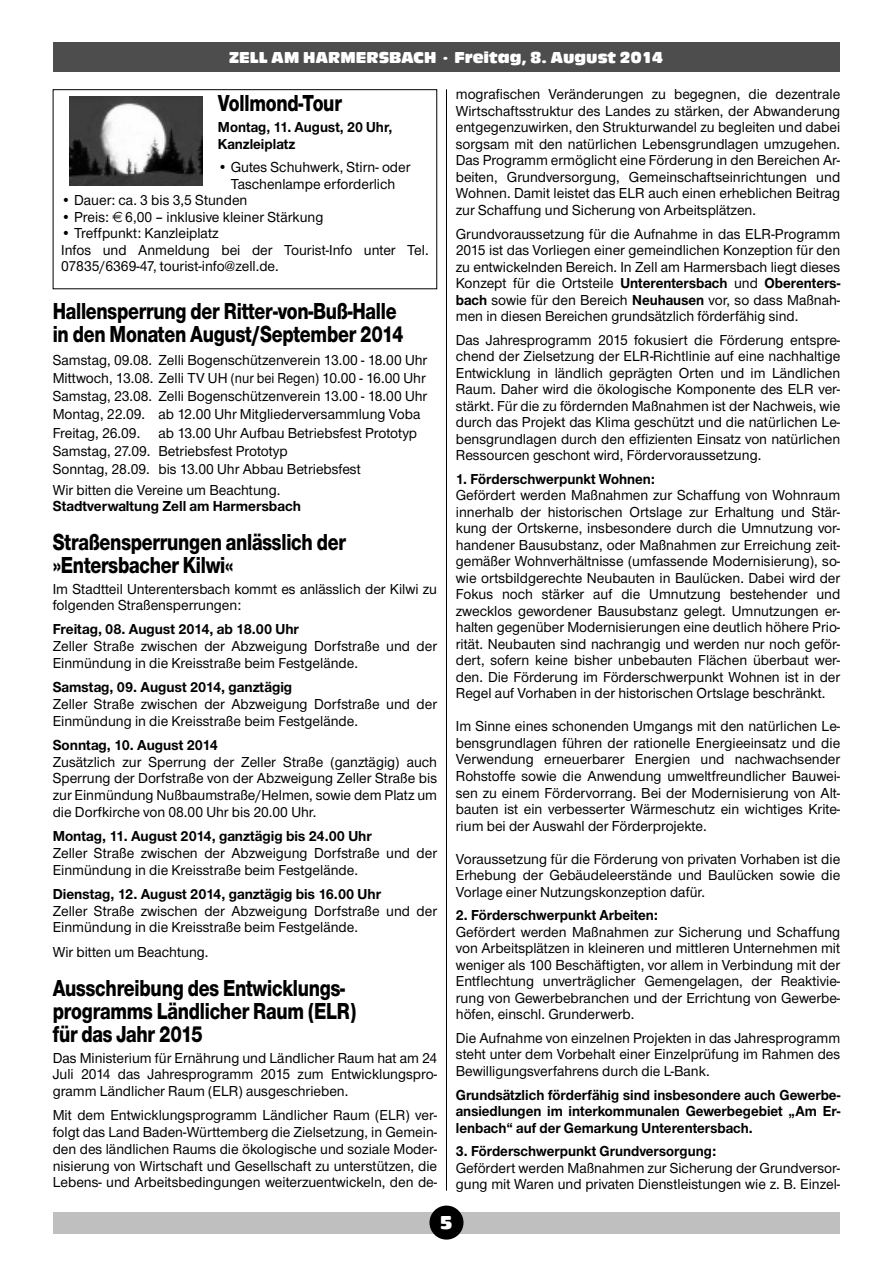
<style>
.page{position:relative;width:893px;height:1263px;background:#fff}
.page>*{position:absolute;margin:0;border:0;box-sizing:border-box;transform-origin:0 0}
.t1{font:800 24px/22.8px "Nimbus Sans Novus T";letter-spacing:-.01em;color:#000;scale:.8 1}
.t2{font:19.5px "Antique Olive T Compact Ro 1";color:#fff}
.t3{font:16.5px "Antique Olive T Compact Ro 1";color:#fff}
.t4{font:500 15px/16.5px "Nimbus Sans Novus T";color:#000;text-align:justify}
.t5{font:700 15px/16.5px "Nimbus Sans Novus T";color:#000;text-align:justify;scale:.95 1}
.t6{font:700 15px "Nimbus Sans Novus T";color:#000}
.s1{font-weight:700}
</style>
<div class="page">
<hr style="left:446px;top:89px;width:1px;height:1102px;background:#000">
<div style="left:53px;top:1212px;width:786px;height:21px;background:#bfbfbf"></div>
<div style="left:429px;top:1205px;width:34px;height:34px;background:#000;border-radius:50%"></div>
<div style="left:53px;top:43px;width:786px;height:29px;background:#4d4d4d"></div>
<img style="left:69px;top:97px;width:134px;height:88px">
<div style="left:53px;top:89px;width:384px;height:200px;border:1px solid #000"></div>
<p class="t3" style="left:229px;top:47px;width:435px">ZELL AM HARMERSBACH · Freitag, 8. August 2014</p>
<h1 class="t1" style="left:218px;top:92px;width:157px">Vollmond-Tour</h1>
<p class="t5" style="left:218px;top:119px;width:185px">Montag, 11. August, 20 Uhr,<br>Kanzleiplatz</p>
<p class="t4" style="left:218px;top:159px;width:194px;text-align:center">• Gutes Schuhwerk, Stirn- oder<br>Taschenlampe erforderlich</p>
<p class="t4" style="left:61px;top:192px;width:188px">• Dauer: ca. 3 bis 3,5 Stunden</p>
<p class="t4" style="left:61px;top:208px;width:264px">• Preis: 6,00 – inklusive kleiner Stärkung</p>
<p class="t4" style="left:61px;top:225px;width:369px;text-align:left">• Treffpunkt: Kanzleiplatz<br>Infos und Anmeldung bei der Tourist-Info unter Tel.<br>07835/6369-47, tourist-info@zell.de.</p>
<h1 class="t1" style="left:53px;top:300px;width:440px">Hallensperrung der Ritter-von-Buß-Halle in den Monaten August/September 2014</h1>
<p class="t4" style="left:53px;top:350px;width:376px;line-height:18.3px;text-align:left">Samstag, 09.08. Zelli Bogenschützenverein 13.00 - 18.00 Uhr Mittwoch, 13.08. Zelli TV UH (nur bei Regen) 10.00 - 16.00 Uhr Samstag, 23.08. Zelli Bogenschützenverein 13.00 - 18.00 Uhr Montag, 22.09. ab 12.00 Uhr Mitgliederversammlung Voba Freitag, 26.09. ab 13.00 Uhr Aufbau Betriebsfest Prototyp Samstag, 27.09. Betriebsfest Prototyp<br>Sonntag, 28.09. bis 13.00 Uhr Abbau Betriebsfest</p>
<p class="t4" style="left:53px;top:482px;width:229px">Wir bitten die Vereine um Beachtung.</p>
<p class="t6" style="left:53px;top:497px;width:250px">Stadtverwaltung Zell am Harmersbach</p>
<h1 class="t1" style="left:53px;top:530px;width:368px">Straßensperrungen anlässlich der »Entersbacher Kilwi«</h1>
<p class="t4" style="left:53px;top:580px;width:386px">Im Stadtteil Unterentersbach kommt es anlässlich der Kilwi zu folgenden Straßensperrungen:</p>
<p class="t6" style="left:53px;top:620px;width:248px">Freitag, 08. August 2014, ab 18.00 Uhr</p>
<p class="t4" style="left:53px;top:638px;width:386px">Zeller Straße zwischen der Abzweigung Dorfstraße und der<br>Einmündung in die Kreisstraße beim Festgelände.</p>
<p class="t6" style="left:53px;top:678px;width:241px">Samstag, 09. August 2014, ganztägig</p>
<p class="t4" style="left:53px;top:695px;width:386px">Zeller Straße zwischen der Abzweigung Dorfstraße und der<br>Einmündung in die Kreisstraße beim Festgelände.</p>
<p class="t6" style="left:53px;top:736px;width:167px">Sonntag, 10. August 2014</p>
<p class="t4" style="left:53px;top:753px;width:386px">Zusätzlich zur Sperrung der Zeller Straße (ganztägig) auch Sperrung der Dorfstraße von der Abzweigung Zeller Straße bis zur Einmündung Nußbaumstraße/Helmen, sowie dem Platz um die Dorfkirche von 08.00 Uhr bis 20.00 Uhr.</p>
<p class="t6" style="left:53px;top:827px;width:321px">Montag, 11. August 2014, ganztägig bis 24.00 Uhr</p>
<p class="t4" style="left:53px;top:844px;width:386px">Zeller Straße zwischen der Abzweigung Dorfstraße und der<br>Einmündung in die Kreisstraße beim Festgelände.</p>
<p class="t6" style="left:53px;top:885px;width:330px">Dienstag, 12. August 2014, ganztägig bis 16.00 Uhr</p>
<p class="t4" style="left:53px;top:902px;width:386px">Zeller Straße zwischen der Abzweigung Dorfstraße und der<br>Einmündung in die Kreisstraße beim Festgelände.</p>
<p class="t4" style="left:53px;top:943px;width:157px">Wir bitten um Beachtung.</p>
<h1 class="t1" style="left:53px;top:976px;width:381px">Ausschreibung des Entwicklungs&shy;programms Ländlicher Raum (ELR) für das Jahr 2015</h1>
<p class="t4" style="left:53px;top:1049px;width:386px">Das Ministerium für Ernährung und Ländlicher Raum hat am 24<br>Juli 2014 das Jahresprogramm 2015 zum Entwicklungspro&shy;gramm Ländlicher Raum (ELR) ausgeschrieben.</p>
<p class="t4" style="left:53px;top:1107px;width:386px">Mit dem Entwicklungsprogramm Ländlicher Raum (ELR) ver&shy;folgt das Land Baden-Württemberg die Zielsetzung, in Gemein&shy;den des ländlichen Raums die ökologische und soziale Moder&shy;nisierung von Wirtschaft und Gesellschaft zu unterstützen, die Lebens- und Arbeitsbedingungen weiterzuentwickeln, den de-</p>
<p class="t4" style="left:456px;top:86px;width:386px">mografischen Veränderungen zu begegnen, die dezentrale Wirtschaftsstruktur des Landes zu stärken, der Abwanderung entgegenzuwirken, den Strukturwandel zu begleiten und dabei sorgsam mit den natürlichen Lebensgrundlagen umzugehen.<br>Das Programm ermöglicht eine Förderung in den Bereichen Ar&shy;beiten, Grundversorgung, Gemeinschaftseinrichtungen und Wohnen. Damit leistet das ELR auch einen erheblichen Beitrag zur Schaffung und Sicherung von Arbeitsplätzen.</p>
<p class="t4" style="left:456px;top:225px;width:386px">Grundvoraussetzung für die Aufnahme in das ELR-Programm 2015 ist das Vorliegen einer gemeindlichen Konzeption für den zu entwickelnden Bereich. In Zell am Harmersbach liegt dieses Konzept für die Ortsteile <span class="s1">Unterentersbach</span> und <span class="s1">Oberenters&shy;bach</span> sowie für den Bereich <span class="s1">Neuhausen</span> vor, so dass Maßnah&shy;men in diesen Bereichen grundsätzlich förderfähig sind.</p>
<p class="t4" style="left:456px;top:331px;width:386px">Das Jahresprogramm 2015 fokusiert die Förderung entspre&shy;chend der Zielsetzung der ELR-Richtlinie auf eine nachhaltige Entwicklung in ländlich geprägten Orten und im Ländlichen Raum. Daher wird die ökologische Komponente des ELR ver&shy;stärkt. Für die zu fördernden Maßnahmen ist der Nachweis, wie durch das Projekt das Klima geschützt und die natürlichen Le&shy;bensgrundlagen durch den effizienten Einsatz von natürlichen Ressourcen geschont wird, Fördervoraussetzung.</p>
<p class="t5" style="left:456px;top:470px;width:211px">1. Förderschwerpunkt Wohnen:</p>
<p class="t4" style="left:456px;top:487px;width:386px">Gefördert werden Maßnahmen zur Schaffung von Wohnraum innerhalb der historischen Ortslage zur Erhaltung und Stär&shy;kung der Ortskerne, insbesondere durch die Umnutzung vor&shy;handener Bausubstanz, oder Maßnahmen zur Erreichung zeit&shy;gemäßer Wohnverhältnisse (umfassende Modernisierung), so&shy;wie ortsbildgerechte Neubauten in Baulücken. Dabei wird der Fokus noch stärker auf die Umnutzung bestehender und zwecklos gewordener Bausubstanz gelegt. Umnutzungen er&shy;halten gegenüber Modernisierungen eine deutlich höhere Prio&shy;rität. Neubauten sind nachrangig und werden nur noch geför&shy;dert, sofern keine bisher unbebauten Flächen überbaut wer&shy;den. Die Förderung im Förderschwerpunkt Wohnen ist in der Regel auf Vorhaben in der historischen Ortslage beschränkt.</p>
<p class="t4" style="left:456px;top:718px;width:386px">Im Sinne eines schonenden Umgangs mit den natürlichen Le&shy;bensgrundlagen führen der rationelle Energieeinsatz und die Verwendung erneuerbarer Energien und nachwachsender Rohstoffe sowie die Anwendung umweltfreundlicher Bauwei&shy;sen zu einem Fördervorrang. Bei der Modernisierung von Alt&shy;bauten ist ein verbesserter Wärmeschutz ein wichtiges Krite&shy;rium bei der Auswahl der Förderprojekte.</p>
<p class="t4" style="left:456px;top:850px;width:386px">Voraussetzung für die Förderung von privaten Vorhaben ist die Erhebung der Gebäudeleerstände und Baulücken sowie die Vorlage einer Nutzungskonzeption dafür.</p>
<p class="t5" style="left:456px;top:907px;width:214px">2. Förderschwerpunkt Arbeiten:</p>
<p class="t4" style="left:456px;top:923px;width:386px">Gefördert werden Maßnahmen zur Sicherung und Schaffung von Arbeitsplätzen in kleineren und mittleren Unternehmen mit weniger als 100 Beschäftigten, vor allem in Verbindung mit der Entflechtung unverträglicher Gemengelagen, der Reaktivie&shy;rung von Gewerbebranchen und der Errichtung von Gewerbe&shy;höfen, einschl. Grunderwerb.</p>
<p class="t4" style="left:456px;top:1029px;width:386px">Die Aufnahme von einzelnen Projekten in das Jahresprogramm steht unter dem Vorbehalt einer Einzelprüfung im Rahmen des Bewilligungsverfahrens durch die L-Bank.</p>
<p class="t5" style="left:456px;top:1086px;width:406px">Grundsätzlich förderfähig sind insbesondere auch Gewerbe&shy;ansiedlungen im interkommunalen Gewerbegebiet „Am Er&shy;lenbach“ auf der Gemarkung Unterentersbach.</p>
<p class="t5" style="left:456px;top:1143px;width:276px">3. Förderschwerpunkt Grundversorgung:</p>
<p class="t4" style="left:456px;top:1159px;width:386px">Gefördert werden Maßnahmen zur Sicherung der Grundversor&shy;gung mit Waren und privaten Dienstleistungen wie z. B. Einzel-</p>
<h2 class="t2" style="left:440px;top:1210px;width:14px">5</h2>
</div>
